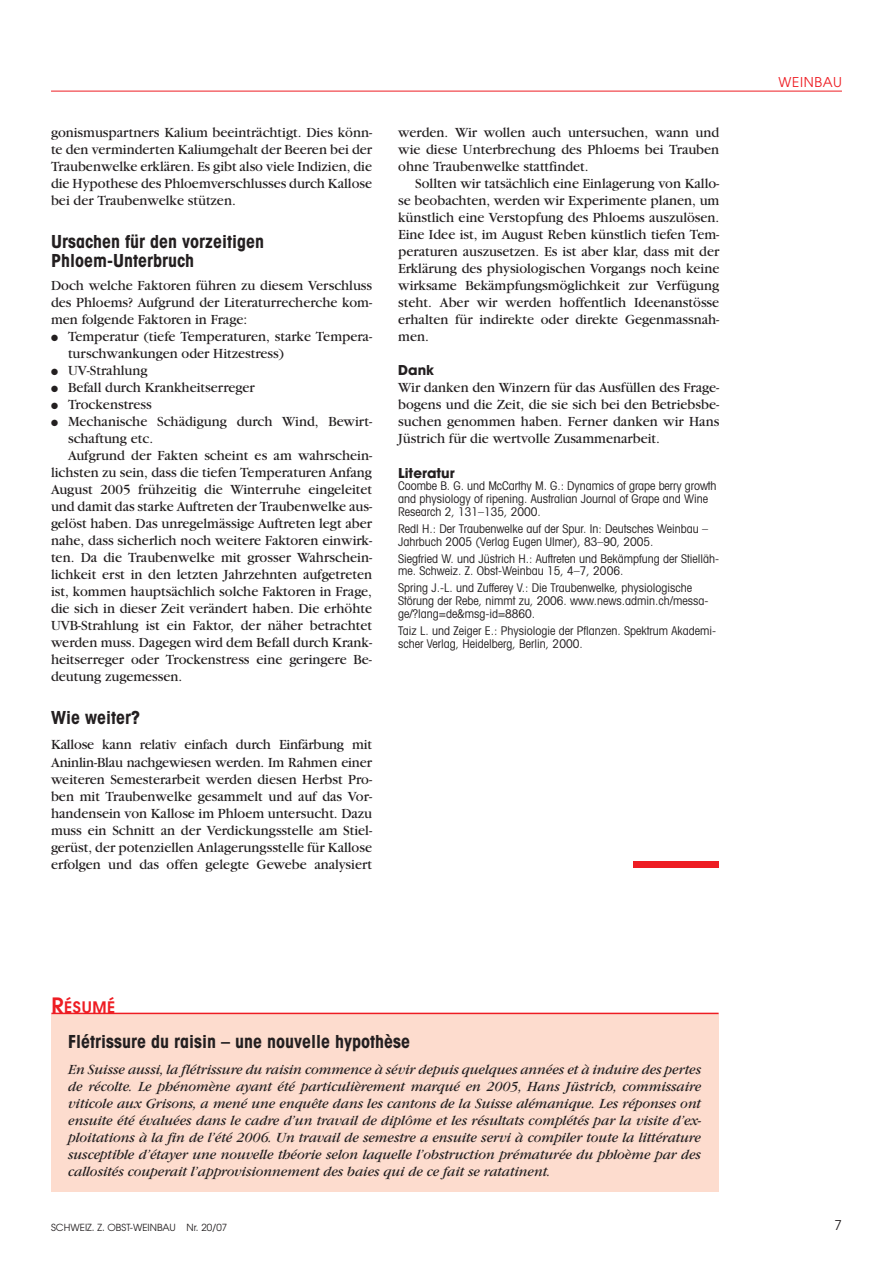
<style>
.page{position:relative;width:893px;height:1263px;background:#fff}
.page>*{position:absolute;margin:0;border:0;box-sizing:border-box;transform-origin:0 0}
.t1{font:700 condensed 18px/19.2px "Avant Garde";color:#231f20}
.t2{font:600 15.75px "Avant Garde";letter-spacing:.035em;color:#ee1d23}
.t3{font:14.7px/17px "Garamond";color:#231f20;text-align:justify}
.t4{font:italic 14.7px/17px "Garamond";letter-spacing:-.005em;color:#231f20;text-align:justify}
.t5{font:700 13.5px "Avant Garde";color:#231f20}
.t6{font:13.5px "Avant Garde";letter-spacing:.055em;color:#ee1d23}
.t7{font:13.5px "Avant Garde";color:#231f20}
.t8{font:condensed 12px/12.8px "Avant Garde";color:#231f20}
.t9{font:9.75px "Avant Garde";color:#231f20}
.s1{font-size:21px}
</style>
<div class="page">
<hr style="left:51px;top:91px;width:791px;height:1px;background:#ee1d23">
<div style="left:51px;top:1014px;width:667px;height:178px;background:#fddcce"></div>
<hr style="left:51px;top:1013px;width:668px;height:1px;background:#ee1d23">
<div style="left:634px;top:862px;width:85px;height:6px;background:#ee1d23"></div>
<p class="t3" style="left:51px;top:125px;width:323px">gonismuspartners Kalium beeinträchtigt. Dies könn&shy;te den verminderten Kaliumgehalt der Beeren bei der Traubenwelke erklären. Es gibt also viele Indizien, die die Hypothese des Phloemverschlusses durch Kallose bei der Traubenwelke stützen.</p>
<p class="t1" style="left:51px;top:233px;width:214px">Ursachen für den vorzeitigen<br>Phloem-Unterbruch</p>
<p class="t3" style="left:51px;top:278px;width:323px">Doch welche Faktoren führen zu diesem Verschluss des Phloems? Aufgrund der Literaturrecherche kom&shy;men folgende Faktoren in Frage:</p>
<p class="t3" style="left:68px;top:329px;width:306px;text-indent:-17px">● Temperatur (tiefe Temperaturen, starke Tempera&shy;turschwankungen oder Hitzestress)</p>
<p class="t3" style="left:51px;top:363px;width:98px">● UV-Strahlung</p>
<p class="t3" style="left:51px;top:380px;width:205px">● Befall durch Krankheitserreger</p>
<p class="t3" style="left:51px;top:397px;width:102px">● Trockenstress</p>
<p class="t3" style="left:51px;top:414px;width:323px">● Mechanische Schädigung durch Wind, Bewirt-</p>
<p class="t3" style="left:68px;top:432px;width:87px">schaftung etc.</p>
<p class="t3" style="left:68px;top:449px;width:306px">Aufgrund der Fakten scheint es am wahrschein-</p>
<p class="t3" style="left:51px;top:466px;width:323px">lichsten zu sein, dass die tiefen Temperaturen Anfang</p>
<p class="t3" style="left:51px;top:483px;width:323px">August 2005 frühzeitig die Winterruhe eingeleitet</p>
<p class="t3" style="left:51px;top:500px;width:323px">und damit das starke Auftreten der Traubenwelke aus-</p>
<p class="t3" style="left:51px;top:517px;width:323px">gelöst haben. Das unregelmässige Auftreten legt aber</p>
<p class="t3" style="left:51px;top:534px;width:323px">nahe, dass sicherlich noch weitere Faktoren einwirk-</p>
<p class="t3" style="left:51px;top:551px;width:323px">ten. Da die Traubenwelke mit grosser Wahrschein-</p>
<p class="t3" style="left:51px;top:568px;width:323px">lichkeit erst in den letzten Jahrzehnten aufgetreten</p>
<p class="t3" style="left:51px;top:585px;width:323px">ist, kommen hauptsächlich solche Faktoren in Frage,</p>
<p class="t3" style="left:51px;top:602px;width:323px">die sich in dieser Zeit verändert haben. Die erhöhte</p>
<p class="t3" style="left:51px;top:619px;width:323px">UVB-Strahlung ist ein Faktor, der näher betrachtet</p>
<p class="t3" style="left:51px;top:636px;width:323px">werden muss. Dagegen wird dem Befall durch Krank-</p>
<p class="t3" style="left:51px;top:653px;width:323px">heitserreger oder Trockenstress eine geringere Be-</p>
<p class="t3" style="left:51px;top:670px;width:133px">deutung zugemessen.</p>
<p class="t1" style="left:51px;top:709px;width:91px">Wie weiter?</p>
<p class="t3" style="left:51px;top:738px;width:323px">Kallose kann relativ einfach durch Einfärbung mit Aninlin-Blau nachgewiesen werden. Im Rahmen einer weiteren Semesterarbeit werden diesen Herbst Pro&shy;ben mit Traubenwelke gesammelt und auf das Vor&shy;handensein von Kallose im Phloem untersucht. Dazu muss ein Schnitt an der Verdickungsstelle am Stiel&shy;gerüst, der potenziellen Anlagerungsstelle für Kallose erfolgen und das offen gelegte Gewebe analysiert</p>
<p class="t3" style="left:398px;top:126px;width:323px">werden. Wir wollen auch untersuchen, wann und wie diese Unterbrechung des Phloems bei Trauben ohne Traubenwelke stattfindet.</p>
<p class="t3" style="left:398px;top:177px;width:323px;text-indent:17px">Sollten wir tatsächlich eine Einlagerung von Kallo&shy;se beobachten, werden wir Experimente planen, um künstlich eine Verstopfung des Phloems auszulösen.<br>Eine Idee ist, im August Reben künstlich tiefen Tem&shy;peraturen auszusetzen. Es ist aber klar, dass mit der Erklärung des physiologischen Vorgangs noch keine wirksame Bekämpfungsmöglichkeit zur Verfügung steht. Aber wir werden hoffentlich Ideenanstösse erhalten für indirekte oder direkte Gegenmassnah&shy;men.</p>
<p class="t5" style="left:398px;top:365px;width:38px">Dank</p>
<p class="t3" style="left:398px;top:381px;width:323px">Wir danken den Winzern für das Ausfüllen des Frage&shy;bogens und die Zeit, die sie sich bei den Betriebsbe&shy;suchen genommen haben. Ferner danken wir Hans Jüstrich für die wertvolle Zusammenarbeit.</p>
<p class="t5" style="left:398px;top:467px;width:58px">Literatur</p>
<p class="t8" style="left:398px;top:481px;width:320px">Coombe B. G. und McCarthy M. G.: Dynamics of grape berry growth and physiology of ripening. Australian Journal of Grape and Wine<br>Research 2, 131–135, 2000.</p>
<p class="t8" style="left:398px;top:523px;width:311px">Redl H.: Der Traubenwelke auf der Spur. In: Deutsches Weinbau –<br>Jahrbuch 2005 (Verlag Eugen Ulmer), 83–90, 2005.</p>
<p class="t8" style="left:398px;top:553px;width:323px">Siegfried W. und Jüstrich H.: Auftreten und Bekämpfung der Stielläh&shy;me. Schweiz. Z. Obst-Weinbau 15, 4–7, 2006.</p>
<p class="t8" style="left:398px;top:583px;width:312px">Spring J.-L. und Zufferey V.: Die Traubenwelke, physiologische<br>Störung der Rebe, nimmt zu, 2006. www.news.admin.ch/messa&shy;ge/?lang=de&amp;msg-id=8860.</p>
<p class="t8" style="left:398px;top:625px;width:319px">Taiz L. und Zeiger E.: Physiologie der Pflanzen. Spektrum Akademi&shy;scher Verlag, Heidelberg, Berlin, 2000.</p>
<p class="t2" style="left:51px;top:1001px;width:65px"><span class="s1">R</span>ÉSUMÉ</p>
<p class="t1" style="left:68px;top:1034px;width:343px">Flétrissure du raisin – une nouvelle hypothèse</p>
<p class="t4" style="left:68px;top:1062px;width:635px">En Suisse aussi, la flétrissure du raisin commence à sévir depuis quelques années et à induire des pertes de récolte. Le phénomène ayant été particulièrement marqué en 2005, Hans Jüstrich, commissaire viticole aux Grisons, a mené une enquête dans les cantons de la Suisse alémanique. Les réponses ont ensuite été évaluées dans le cadre d’un travail de diplôme et les résultats complétés par la visite d’ex&shy;ploitations à la fin de l’été 2006. Un travail de semestre a ensuite servi à compiler toute la littérature susceptible d’étayer une nouvelle théorie selon laquelle l’obstruction prématurée du phloème par des callosités couperait l’approvisionnement des baies qui de ce fait se ratatinent.</p>
<p class="t6" style="left:778px;top:77px;width:65px">WEINBAU</p>
<p class="t9" style="left:51px;top:1223px;width:178px">SCHWEIZ. Z. OBST-WEINBAU Nr. 20/07</p>
<p class="t7" style="left:834px;top:1220px;width:9px">7</p>
</div>
